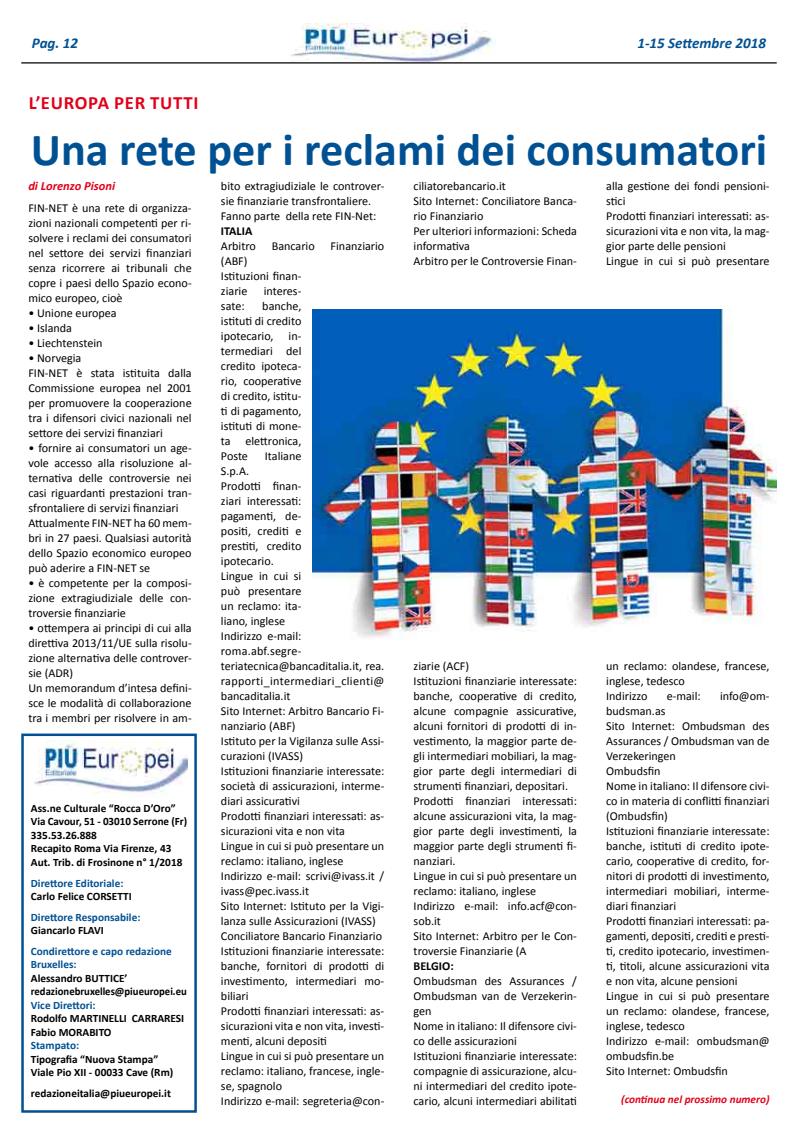
<style>
.page{position:relative;width:798px;height:1134px;background:#fff}
.page>*{position:absolute;margin:0;border:0;box-sizing:border-box;transform-origin:0 0}
.t1{font:700 46.25px "Calibri";color:#005193}
.t2{font:700 18.75px "Calibri";color:#e2001a}
.t3{font:italic 700 15px "Calibri";color:#005193}
.t4{font:italic 700 12.5px "Calibri";color:#e2001a}
.t5{font:12.12px/15px "Calibri";color:#000}
.t6{font:700 12.12px "Calibri";color:#000}
.t7{font:700 11.25px/13.5px "Calibri";color:#000}
.t8{font:700 11.25px/13.5px "Calibri";color:#005193}
.t9{font:italic 700 11.25px "Calibri";color:#e2001a}
</style>
<div class="page">
<img style="left:291px;top:24px;width:204px;height:38px">
<hr style="left:21px;top:62px;width:755px;height:2px;background:#000">
<div style="left:21px;top:733px;width:176px;height:380px;border:2px solid #005193"></div>
<img style="left:34px;top:741px;width:154px;height:55px">
<img style="left:312px;top:309px;width:464px;height:331px">
<p class="t3" style="left:32px;top:33px;width:48px">Pag. 12</p>
<p class="t3" style="left:637px;top:33px;width:130px">1-15 Settembre 2018</p>
<h2 class="t2" style="left:29px;top:91px;width:25px">l’europa</h2>
<h2 class="t2" style="left:114px;top:91px;width:11px">per</h2>
<h2 class="t2" style="left:150px;top:91px;width:47px">tutti</h2>
<h1 class="t1" style="left:31px;top:120px;width:737px">Una rete per i reclami dei consumatori</h1>
<p class="t4" style="left:28px;top:178px;width:88px">di Lorenzo Pisoni</p>
<p class="t5" style="left:28px;top:201px;width:165px;text-align:justify">FIN-NET è una rete di organizza&shy;zioni nazionali competenti per ri&shy;solvere i reclami dei consumatori nel settore dei servizi finanziari senza ricorrere ai tribunali che copre i paesi dello Spazio econo&shy;mico europeo, cioè</p>
<p class="t5" style="left:28px;top:306px;width:90px">• Unione europea</p>
<p class="t5" style="left:28px;top:321px;width:45px">• Islanda</p>
<p class="t5" style="left:28px;top:336px;width:76px">• Liechtenstein</p>
<p class="t5" style="left:28px;top:351px;width:165px">• Norvegia<br>FIN-NET è stata istituita dalla<br>Commissione europea nel 2001 per promuovere la cooperazione tra i difensori civici nazionali nel settore dei servizi finanziari</p>
<p class="t5" style="left:28px;top:441px;width:165px">• fornire ai consumatori un age&shy;vole accesso alla risoluzione al&shy;ternativa delle controversie nei casi riguardanti prestazioni tran&shy;sfrontaliere di servizi finanziari<br>Attualmente FIN-NET ha 60 mem&shy;bri in 27 paesi. Qualsiasi autorità dello Spazio economico europeo può aderire a FIN-NET se</p>
<p class="t5" style="left:28px;top:576px;width:165px;text-align:justify">• è competente per la composi&shy;zione extragiudiziale delle con&shy;troversie finanziarie</p>
<p class="t5" style="left:28px;top:621px;width:165px">• ottempera ai principi di cui alla direttiva 2013/11/UE sulla risolu&shy;zione alternativa delle controver&shy;sie (ADR)<br>Un memorandum d’intesa defini&shy;sce le modalità di collaborazione tra i membri per risolvere in am-</p>
<p class="t5" style="left:606px;top:178px;width:165px">alla gestione dei fondi pensioni&shy;stici<br>Prodotti finanziari interessati: as&shy;sicurazioni vita e non vita, la mag&shy;gior parte delle pensioni<br>Lingue in cui si può presentare</p>
<p class="t5" style="left:413px;top:178px;width:165px">ciliatorebancario.it<br>Sito Internet: Conciliatore Banca&shy;rio Finanziario<br>Per ulteriori informazioni: Scheda informativa<br>Arbitro per le Controversie Finan-</p>
<p class="t5" style="left:221px;top:178px;width:165px">bito extragiudiziale le controver&shy;sie finanziarie transfrontaliere.<br>Fanno parte della rete FIN-Net:</p>
<p class="t6" style="left:221px;top:223px;width:33px">ITALIA</p>
<p class="t5" style="left:221px;top:238px;width:36px">Arbitro</p>
<p class="t5" style="left:271px;top:238px;width:44px">Bancario</p>
<p class="t5" style="left:330px;top:238px;width:55px">Finanziario</p>
<p class="t5" style="left:221px;top:253px;width:82px">(ABF)<br>Istituzioni finan&shy;ziarie</p>
<p class="t5" style="left:264px;top:283px;width:39px">interes-</p>
<p class="t5" style="left:221px;top:298px;width:82px;text-align:justify;text-indent:41px">banche, istituti di credito ipotecario, in&shy;termediari del credito ipoteca&shy;rio, cooperative di credito, istitu&shy;ti di pagamento, istituti di mone&shy;ta elettronica, Poste</p>
<p class="t5" style="left:221px;top:298px;width:25px">sate:</p>
<p class="t5" style="left:265px;top:448px;width:38px">Italiane</p>
<p class="t5" style="left:221px;top:463px;width:165px">S.p.A.<br>Prodotti finan-<br>ziari interessati:<br>pagamenti, de-<br>positi, crediti e<br>prestiti, credito<br>ipotecario.<br>Lingue in cui si<br>può presentare<br>un reclamo: ita-<br>liano, inglese<br>Indirizzo e-mail: roma.abf.segre&shy;teriatecnica@bancaditalia.it, rea. rapporti_intermediari_clienti@ bancaditalia.it<br>Sito Internet: Arbitro Bancario Fi&shy;nanziario (ABF)<br>Istituto per la Vigilanza sulle Assi&shy;curazioni (IVASS)<br>Istituzioni finanziarie interessate: società di assicurazioni, interme&shy;diari assicurativi<br>Prodotti finanziari interessati: as&shy;sicurazioni vita e non vita<br>Lingue in cui si può presentare un reclamo: italiano, inglese<br>Indirizzo e-mail: scrivi@ivass.it / ivass@pec.ivass.it<br>Sito Internet: Istituto per la Vigi&shy;lanza sulle Assicurazioni (IVASS)<br>Conciliatore Bancario Finanziario<br>Istituzioni finanziarie interessate: banche, fornitori di prodotti di investimento, intermediari mo&shy;biliari<br>Prodotti finanziari interessati: as&shy;sicurazioni vita e non vita, investi&shy;menti, alcuni depositi<br>Lingue in cui si può presentare un reclamo: italiano, francese, ingle&shy;se, spagnolo<br>Indirizzo e-mail: segreteria@con-</p>
<p class="t5" style="left:413px;top:658px;width:165px">ziarie (ACF)<br>Istituzioni finanziarie interessate: banche, cooperative di credito, alcune compagnie assicurative, alcuni fornitori di prodotti di in&shy;vestimento, la maggior parte de&shy;gli intermediari mobiliari, la mag&shy;gior parte degli intermediari di strumenti finanziari, depositari.<br>Prodotti finanziari interessati: alcune assicurazioni vita, la mag&shy;gior parte degli investimenti, la maggior parte degli strumenti fi&shy;nanziari.<br>Lingue in cui si può presentare un reclamo: italiano, inglese<br>Indirizzo e-mail: info.acf@con&shy;sob.it<br>Sito Internet: Arbitro per le Con&shy;troversie Finanziarie (A</p>
<p class="t6" style="left:413px;top:958px;width:42px">BELGIO:</p>
<p class="t5" style="left:413px;top:973px;width:165px">Ombudsman des Assurances /<br>Ombudsman van de Verzekerin&shy;gen<br>Nome in italiano: Il difensore civi&shy;co delle assicurazioni<br>Istituzioni finanziarie interessate: compagnie di assicurazione, alcu&shy;ni intermediari del credito ipote&shy;cario, alcuni intermediari abilitati</p>
<p class="t5" style="left:606px;top:658px;width:165px">un reclamo: olandese, francese, inglese, tedesco<br>Indirizzo</p>
<p class="t5" style="left:666px;top:688px;width:36px">e-mail:</p>
<p class="t5" style="left:719px;top:688px;width:51px">info@om-</p>
<p class="t5" style="left:606px;top:703px;width:165px">budsman.as<br>Sito Internet: Ombudsman des<br>Assurances / Ombudsman van de<br>Verzekeringen<br>Ombudsfin<br>Nome in italiano: Il difensore civi&shy;co in materia di conflitti finanziari (Ombudsfin)<br>Istituzioni finanziarie interessate: banche, istituti di credito ipote&shy;cario, cooperative di credito, for&shy;nitori di prodotti di investimento, intermediari mobiliari, interme&shy;diari finanziari<br>Prodotti finanziari interessati: pa&shy;gamenti, depositi, crediti e presti&shy;ti, credito ipotecario, investimen&shy;ti, titoli, alcune assicurazioni vita e non vita, alcune pensioni<br>Lingue in cui si può presentare un reclamo: olandese, francese, inglese, tedesco<br>Indirizzo e-mail: ombudsman@ ombudsfin.be<br>Sito Internet: Ombudsfin</p>
<p class="t9" style="left:621px;top:1092px;width:150px">(continua nel prossimo numero)</p>
<p class="t7" style="left:31px;top:801px;width:158px">Ass.ne Culturale “Rocca D’Oro”<br>Via Cavour, 51 - 03010 Serrone (Fr)<br>335.53.26.888<br>Recapito Roma Via Firenze, 43<br>Aut. Trib. di Frosinone n° 1/2018</p>
<p class="t8" style="left:31px;top:876px;width:94px">Direttore Editoriale:</p>
<p class="t7" style="left:31px;top:889px;width:102px">Carlo Felice CORSETTI</p>
<p class="t8" style="left:31px;top:910px;width:111px">Direttore Responsabile:</p>
<p class="t7" style="left:31px;top:924px;width:74px">Giancarlo FLAVI</p>
<p class="t8" style="left:31px;top:944px;width:142px">Condirettore e capo redazione<br>Bruxelles:</p>
<p class="t7" style="left:31px;top:971px;width:157px">Alessandro BUTTICE’ redazionebruxelles@piueuropei.eu</p>
<p class="t8" style="left:31px;top:998px;width:66px">Vice Direttori:</p>
<p class="t7" style="left:31px;top:1012px;width:155px">Rodolfo MARTINELLI CARRARESI<br>Fabio MORABITO</p>
<p class="t8" style="left:31px;top:1039px;width:50px">Stampato:</p>
<p class="t7" style="left:31px;top:1052px;width:144px">Tipografia “Nuova Stampa”<br>Viale Pio XII - 00033 Cave (Rm)</p>
<p class="t7" style="left:31px;top:1086px;width:141px">redazioneitalia@piueuropei.it</p>
</div>
